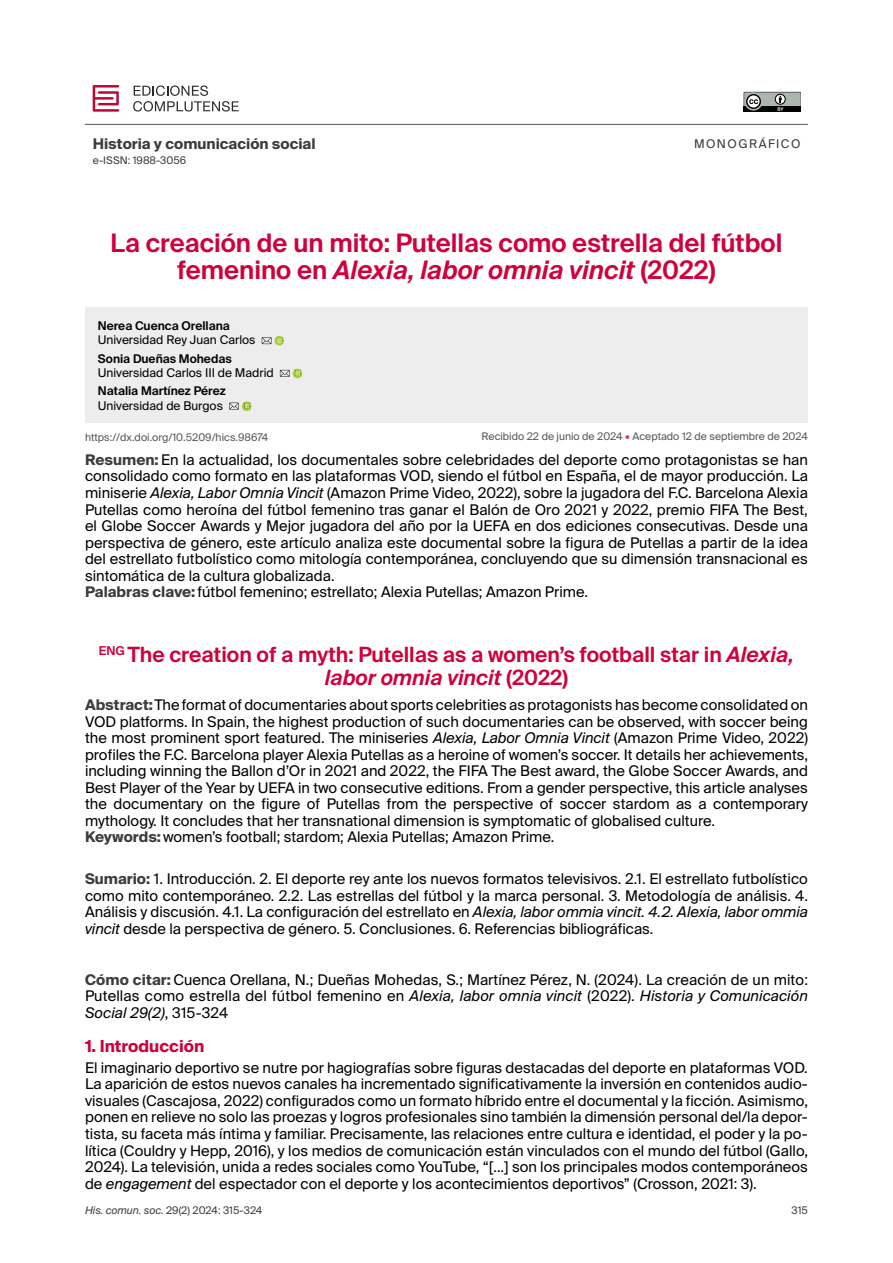
<style>
.page{position:relative;width:893px;height:1263px;background:#fff}
.page>*{position:absolute;margin:0;border:0;box-sizing:border-box;transform-origin:0 0}
._000-Título_original_ES{font:600 25.5px/27px "Suisse Intl";color:#cf003d;text-align:center}
._000-Título_traducido_EN{font:600 21px/22.5px "Suisse Intl";color:#cf003d;text-align:center}
._000-LADILLO_01{font:700 16.5px "Suisse Intl";color:#cf003d}
._000_Resumen_abstract_ES{font:14.7px/16.5px "Suisse Intl";color:#000;text-align:justify}
._000-PRIMER_PARRAFO{font:14.7px/16.5px "Suisse Intl";color:#000;text-align:justify}
._000_SUMARIO{font:14.7px/16.5px "Suisse Intl";color:#000;text-align:justify}
._000_COMO_CITAR{font:14.7px/16.5px "Suisse Intl";letter-spacing:.01em;color:#000;text-align:justify}
._000-Palabras_clave_keywords{font:14.7px "Suisse Intl";color:#000}
._00-REVISTA{font:700 14.7px "Suisse Intl";color:#3c3c3b}
._000-CARGO{font:12px "Suisse Intl";color:#000}
._000-Autor{font:600 12px "Suisse Intl";color:#000}
.Normal_1er_parr{font:12px "Suisse Intl";letter-spacing:.12em;color:#3c3c3b}
._000-DOI{font:10.5px "Suisse Intl";color:#575756}
.Normal_1er_parr-2{font:10.5px "Suisse Intl";color:#3c3c3b}
.s1{font-style:italic}
.s2{color:#d83364}
.s3{font-weight:700;color:#3c3c3b}
</style>
<div class="page">
<hr style="left:85px;top:124px;width:723px;height:1px;background:#575756">
<svg style="left:744px;top:92px;width:56px;height:19px"></svg>
<svg style="left:93px;top:85px;width:26px;height:26px"></svg>
<svg style="left:133px;top:85px;width:106px;height:26px"></svg>
<div style="left:85px;top:307px;width:723px;height:116px;background:#ededed"></div>
<svg style="left:262px;top:336px;width:22px;height:9px"></svg>
<svg style="left:280px;top:369px;width:22px;height:9px"></svg>
<svg style="left:229px;top:401px;width:22px;height:10px"></svg>
<p class="_00-REVISTA" style="left:93px;top:135px;width:224px">Historia y comunicación social</p>
<p class="Normal_1er_parr-2" style="left:93px;top:154px;width:95px">e-ISSN: 1988-3056</p>
<p class="Normal_1er_parr" style="left:694px;top:136px;width:108px">MONOGRÁFICO</p>
<p class="_000-Título_original_ES" style="left:111px;top:229px;width:673px">La creación de un mito: Putellas como estrella del fútbol femenino en <span class="s1">Alexia, labor omnia vincit</span> (2022)</p>
<p class="_000-Autor" style="left:98px;top:319px;width:134px">Nerea Cuenca Orellana</p>
<p class="_000-CARGO" style="left:98px;top:333px;width:159px">Universidad Rey Juan Carlos</p>
<p class="_000-Autor" style="left:98px;top:351px;width:136px">Sonia Dueñas Mohedas</p>
<p class="_000-CARGO" style="left:98px;top:366px;width:177px">Universidad Carlos III de Madrid</p>
<p class="_000-Autor" style="left:98px;top:384px;width:129px">Natalia Martínez Pérez</p>
<p class="_000-CARGO" style="left:98px;top:398px;width:127px">Universidad de Burgos</p>
<p class="_000-DOI" style="left:481px;top:430px;width:328px">Recibido 22 de junio de 2024 <span class="s2">•</span> Aceptado 12 de septiembre de 2024</p>
<p class="_000_Resumen_abstract_ES" style="left:85px;top:452px;width:724px"><span class="s3">Resumen:</span> En la actualidad, los documentales sobre celebridades del deporte como protagonistas se han consolidado como formato en las plataformas VOD, siendo el fútbol en España, el de mayor producción. La miniserie <span class="s1">Alexia, Labor Omnia Vincit</span> (Amazon Prime Video, 2022), sobre la jugadora del F.C. Barcelona Alexia Putellas como heroína del fútbol femenino tras ganar el Balón de Oro 2021 y 2022, premio FIFA The Best, el Globe Soccer Awards y Mejor jugadora del año por la UEFA en dos ediciones consecutivas. Desde una perspectiva de género, este artículo analiza este documental sobre la figura de Putellas a partir de la idea del estrellato futbolístico como mitología contemporánea, concluyendo que su dimensión transnacional es sintomática de la cultura globalizada.</p>
<p class="_000-Palabras_clave_keywords" style="left:85px;top:583px;width:504px"><span class="s3">Palabras clave:</span>fútbol femenino; estrellato; Alexia Putellas; Amazon Prime.</p>
<p class="_000-Título_traducido_EN" style="left:99px;top:644px;width:697px"><sup>ENG</sup> The creation of a myth: Putellas as a women’s football star in <span class="s1">Alexia, labor omnia vincit</span> (2022)</p>
<p class="_000_Resumen_abstract_ES" style="left:85px;top:697px;width:724px"><span class="s3">Abstract:</span>The format of documentaries about sports celebrities as protagonists has become consolidated on VOD platforms. In Spain, the highest production of such documentaries can be observed, with soccer being the most prominent sport featured. The miniseries <span class="s1">Alexia, Labor Omnia Vincit</span> (Amazon Prime Video, 2022) profiles the F.C. Barcelona player Alexia Putellas as a heroine of women’s soccer. It details her achievements, including winning the Ballon d’Or in 2021 and 2022, the FIFA The Best award, the Globe Soccer Awards, and Best Player of the Year by UEFA in two consecutive editions. From a gender perspective, this article analyses the documentary on the figure of Putellas from the perspective of soccer stardom as a contemporary mythology. It concludes that her transnational dimension is symptomatic of globalised culture.</p>
<p class="_000-Palabras_clave_keywords" style="left:85px;top:829px;width:471px"><span class="s3">Keywords:</span>women’s football; stardom; Alexia Putellas; Amazon Prime.</p>
<p class="_000_SUMARIO" style="left:85px;top:871px;width:724px"><span class="s3">Sumario:</span> 1. Introducción. 2. El deporte rey ante los nuevos formatos televisivos. 2.1. El estrellato futbolístico como mito contemporáneo. 2.2. Las estrellas del fútbol y la marca personal. 3. Metodología de análisis. 4.<br>Análisis y discusión. 4.1. La configuración del estrellato en <span class="s1">Alexia, labor ommia vincit. 4.2. Alexia, labor ommia vincit</span> desde la perspectiva de género. 5. Conclusiones. 6. Referencias bibliográficas.</p>
<p class="_000_COMO_CITAR" style="left:85px;top:971px;width:724px"><span class="s3">Cómo citar:</span> Cuenca Orellana, N.; Dueñas Mohedas, S.; Martínez Pérez, N. (2024). La creación de un mito:<br>Putellas como estrella del fútbol femenino en <span class="s1">Alexia, labor omnia vincit</span> (2022). <span class="s1">Historia y Comunicación Social 29(2)</span>, 315-324</p>
<p class="_000-LADILLO_01" style="left:85px;top:1037px;width:121px">1. Introducción</p>
<p class="_000-PRIMER_PARRAFO" style="left:85px;top:1059px;width:724px">El imaginario deportivo se nutre por hagiografías sobre figuras destacadas del deporte en plataformas VOD.<br>La aparición de estos nuevos canales ha incrementado significativamente la inversión en contenidos audio&shy;visuales (Cascajosa, 2022) configurados como un formato híbrido entre el documental y la ficción. Asimismo, ponen en relieve no solo las proezas y logros profesionales sino también la dimensión personal del/la depor&shy;tista, su faceta más íntima y familiar. Precisamente, las relaciones entre cultura e identidad, el poder y la po&shy;lítica (Couldry y Hepp, 2016), y los medios de comunicación están vinculados con el mundo del fútbol (Gallo, 2024). La televisión, unida a redes sociales como YouTube, “[...] son los principales modos contemporáneos de <span class="s1">engagement</span> del espectador con el deporte y los acontecimientos deportivos” (Crosson, 2021: 3).</p>
<p class="Normal_1er_parr-2" style="left:85px;top:1204px;width:179px"><span class="s1">His. comun. soc.</span> 29(2) 2024: 315-324</p>
<p class="Normal_1er_parr-2" style="left:791px;top:1204px;width:18px">315</p>
</div>
